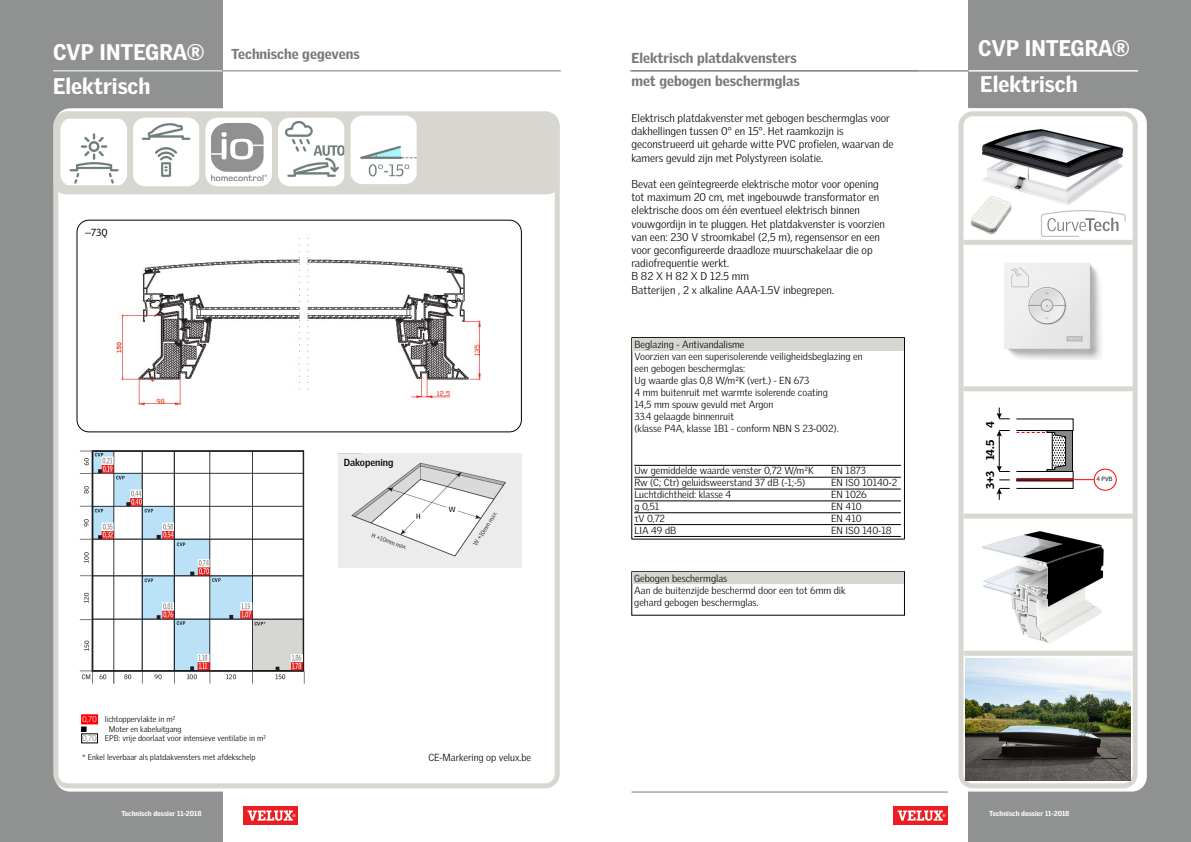
<style>
.page{position:relative;width:1191px;height:842px;background:#fff}
.page>*{position:absolute;margin:0;border:0;box-sizing:border-box;transform-origin:0 0}
.t1{font:900 22px/36.1px "Velux Gothic";color:#fff}
.t2{font:900 14px/22.9px "Velux Gothic";color:#787979}
.t3{font:300 11px/13.2px "Velux Gothic";color:#000}
.t4{font:900 11px "Velux Gothic";color:#000}
.t5{font:300 10px/12px "Velux Gothic";color:#000}
.t6{font:700 10px "Velux Gothic";color:#000}
.t7{font:10px "Velux Gothic";color:#000}
.t8{font:300 8px "Velux Gothic";color:#000}
.t9{font:900 7px "Velux Gothic";color:#fff}
.t10{font:300 6px "Velux Gothic";color:#000}
.t11{font:6px "Velux Gothic";color:#000}
.s1{font-size:22px;color:#fff}
.s2{color:#fff}
.s3{color:#7b7a79}
</style>
<div class="page">
<div style="left:0;top:0;width:222px;height:842px;background:#909191"></div>
<div style="left:969px;top:0;width:222px;height:842px;background:#909191"></div>
<div style="left:56px;top:114px;width:501px;height:672px;background:#fff;border-radius:12px"></div>
<div style="left:53px;top:111px;width:507px;height:677px;border:5px solid #d7d6d1;border-radius:12px"></div>
<hr style="left:53px;top:70px;width:220px;height:1px;background:#fff">
<hr style="left:222px;top:70px;width:339px;height:1px;background:#787979">
<div style="left:54px;top:115px;width:505px;height:79px;background:#d7d6d1;border-radius:12px"></div>
<img style="left:116px;top:238px;width:365px;height:168px">
<div style="left:77px;top:220px;width:445px;height:212px;border:1px solid #000;border-radius:12px"></div>
<img style="left:60px;top:119px;width:67px;height:66px">
<img style="left:133px;top:118px;width:66px;height:68px">
<img style="left:278px;top:118px;width:66px;height:68px">
<img style="left:350px;top:116px;width:67px;height:68px">
<div style="left:631px;top:337px;width:273px;height:202px;background:#fff;border:1px solid #000"></div>
<div style="left:632px;top:338px;width:271px;height:13px;background:#d7d6d1"></div>
<hr style="left:634px;top:477px;width:267px;height:1px;background:#000">
<hr style="left:634px;top:489px;width:267px;height:1px;background:#000">
<hr style="left:634px;top:501px;width:267px;height:1px;background:#000">
<hr style="left:634px;top:513px;width:267px;height:1px;background:#000">
<hr style="left:634px;top:524px;width:267px;height:1px;background:#000">
<div style="left:952px;top:108px;width:189px;height:681px;border:6px solid #fff;border-radius:12px"></div>
<hr style="left:634px;top:536px;width:267px;height:1px;background:#000">
<div style="left:632px;top:572px;width:271px;height:12px;background:#d7d6d1"></div>
<div style="left:961px;top:114px;width:174px;height:672px;background:#fff;border-radius:12px"></div>
<div style="left:958px;top:111px;width:179px;height:677px;border:5px solid #d7d6d1;border-radius:12px"></div>
<hr style="left:918px;top:70px;width:220px;height:1px;background:#fff">
<hr style="left:630px;top:70px;width:339px;height:1px;background:#787979">
<img style="left:965px;top:658px;width:165px;height:122px">
<img style="left:982px;top:129px;width:142px;height:76px">
<img style="left:964px;top:513px;width:165px;height:131px">
<div style="left:963px;top:240px;width:169px;height:5px;background:#d7d6d1"></div>
<div style="left:963px;top:386px;width:169px;height:5px;background:#d7d6d1"></div>
<div style="left:963px;top:651px;width:169px;height:5px;background:#d7d6d1"></div>
<div style="left:963px;top:514px;width:169px;height:5px;background:#d7d6d1"></div>
<img style="left:1004px;top:263px;width:98px;height:97px">
<svg style="left:996px;top:488px;width:13px;height:12px"></svg>
<svg style="left:996px;top:408px;width:13px;height:11px"></svg>
<hr style="left:999px;top:434px;width:1px;height:33px;background:#000">
<svg style="left:996px;top:466px;width:13px;height:6px"></svg>
<svg style="left:996px;top:430px;width:13px;height:6px"></svg>
<hr style="left:1016px;top:479px;width:56px;height:1px;background:#e30413">
<hr style="left:1016px;top:478px;width:57px;height:1px;background:#000">
<div style="left:1016px;top:471px;width:57px;height:18px;border:1px solid #000"></div>
<hr style="left:1016px;top:480px;width:57px;height:1px;background:#000">
<svg style="left:1016px;top:429px;width:57px;height:43px"></svg>
<div style="left:81px;top:715px;width:17px;height:9px;background:#f00;border:1px solid #f00"></div>
<div style="left:81px;top:734px;width:17px;height:9px;border:1px solid #000"></div>
<svg style="left:81px;top:727px;width:5px;height:4px"></svg>
<hr style="left:634px;top:465px;width:267px;height:1px;background:#000">
<svg style="left:1041px;top:210px;width:84px;height:27px"></svg>
<div style="left:205px;top:118px;width:67px;height:68px;background:#fff;border-radius:12px"></div>
<img style="left:211px;top:123px;width:55px;height:57px">
<img style="left:243px;top:807px;width:54px;height:17px">
<img style="left:893px;top:807px;width:54px;height:17px">
<img style="left:338px;top:454px;width:183px;height:113px">
<img style="left:79px;top:450px;width:226px;height:234px">
<hr style="left:631px;top:791px;width:316px;height:1px;background:#787979">
<img style="left:970px;top:194px;width:47px;height:40px">
<hr style="left:1040px;top:479px;width:53px;height:1px;background:#f00">
<div style="left:1093px;top:469px;width:23px;height:22px;border:1px solid #f00;border-radius:50%"></div>
<p class="t2" style="left:53px;top:42px;width:308px"><span class="s1">CVP INTEGRA®</span> Technische gegevens</p>
<h1 class="t1" style="left:53px;top:68px;width:99px">Elektrisch</h1>
<p class="t7" style="left:85px;top:227px;width:24px">--73Q</p>
<p class="t8" style="left:82px;top:714px;width:95px"><span class="s2">0,70</span> lichtoppervlakte in m²</p>
<p class="t8" style="left:105px;top:724px;width:78px">▇Moter en kabeluitgang</p>
<p class="t8" style="left:82px;top:733px;width:185px"><span class="s3">0,70</span> EPB: vrije doorlaat voor intensieve ventilatie in m²</p>
<p class="t8" style="left:82px;top:753px;width:175px">* Enkel leverbaar als platdakvensters met afdekschelp</p>
<p class="t6" style="left:344px;top:457px;width:51px">Dakopening</p>
<p class="t10" style="left:373px;top:532px;width:39px;rotate:20deg">H +10mm max.</p>
<p class="t10" style="left:472px;top:543px;width:41px;rotate:-58deg">W +10mm max.</p>
<p class="t5" style="left:428px;top:751px;width:104px">CE-Markering op velux.be</p>
<p class="t2" style="left:631px;top:46px;width:170px">Elektrisch platdakvensters met gebogen beschermglas</p>
<p class="t3" style="left:631px;top:111px;width:263px">Elektrisch platdakvenster met gebogen beschermglas voor dakhellingen tussen 0° en 15°. Het raamkozijn is geconstrueerd uit geharde witte PVC profielen, waarvan de kamers gevuld zijn met Polystyreen isolatie.</p>
<p class="t3" style="left:631px;top:177px;width:255px">Bevat een geïntegreerde elektrische motor voor opening tot maximum 20 cm, met ingebouwde transformator en elektrische doos om één eventueel elektrisch binnen vouwgordijn in te pluggen. Het platdakvenster is voorzien van een: 230 V stroomkabel (2,5 m), regensensor en een voor geconfigureerde draadloze muurschakelaar die op radiofrequentie werkt.<br>B 82 X H 82 X D 12.5 mm<br>Batterijen , 2 x alkaline AAA-1.5V inbegrepen.</p>
<p class="t5" style="left:634px;top:338px;width:230px">Beglazing - Antivandalisme<br>Voorzien van een superisolerende veiligheidsbeglazing en een gebogen beschermglas:<br>Ug waarde glas 0,8 W/m²K (vert.) - EN 673<br>4 mm buitenruit met warmte isolerende coating<br>14,5 mm spouw gevuld met Argon<br>33.4 gelaagde binnenruit<br>(klasse P4A, klasse 1B1 - conform NBN S 23-002).</p>
<p class="t5" style="left:634px;top:464px;width:181px">Uw gemiddelde waarde venster 0,72 W/m²K<br>Rw (C; Ctr) geluidsweerstand 37 dB (-1;-5)<br>Luchtdichtheid: klasse 4<br>g 0,51<br>τV 0,72<br>LIA 49 dB</p>
<p class="t5" style="left:831px;top:464px;width:68px">EN 1873<br>EN ISO 10140-2<br>EN 1026<br>EN 410<br>EN 410<br>EN ISO 140-18</p>
<p class="t5" style="left:634px;top:572px;width:213px">Gebogen beschermglas<br>Aan de buitenzijde beschermd door een tot 6mm dik gehard gebogen beschermglas.</p>
<h1 class="t1" style="left:978px;top:30px;width:153px">CVP INTEGRA®<br>Elektrisch</h1>
<p class="t4" style="left:983px;top:428px;width:8px;rotate:-90deg">4</p>
<p class="t4" style="left:983px;top:460px;width:22px;rotate:-90deg">14.5</p>
<p class="t4" style="left:983px;top:489px;width:20px;rotate:-90deg">3+3</p>
<p class="t11" style="left:1096px;top:475px;width:17px">4 PVB</p>
<p class="t9" style="left:121px;top:809px;width:82px">Technisch dossier 11-2018</p>
<p class="t9" style="left:989px;top:809px;width:82px">Technisch dossier 11-2018</p>
</div>
